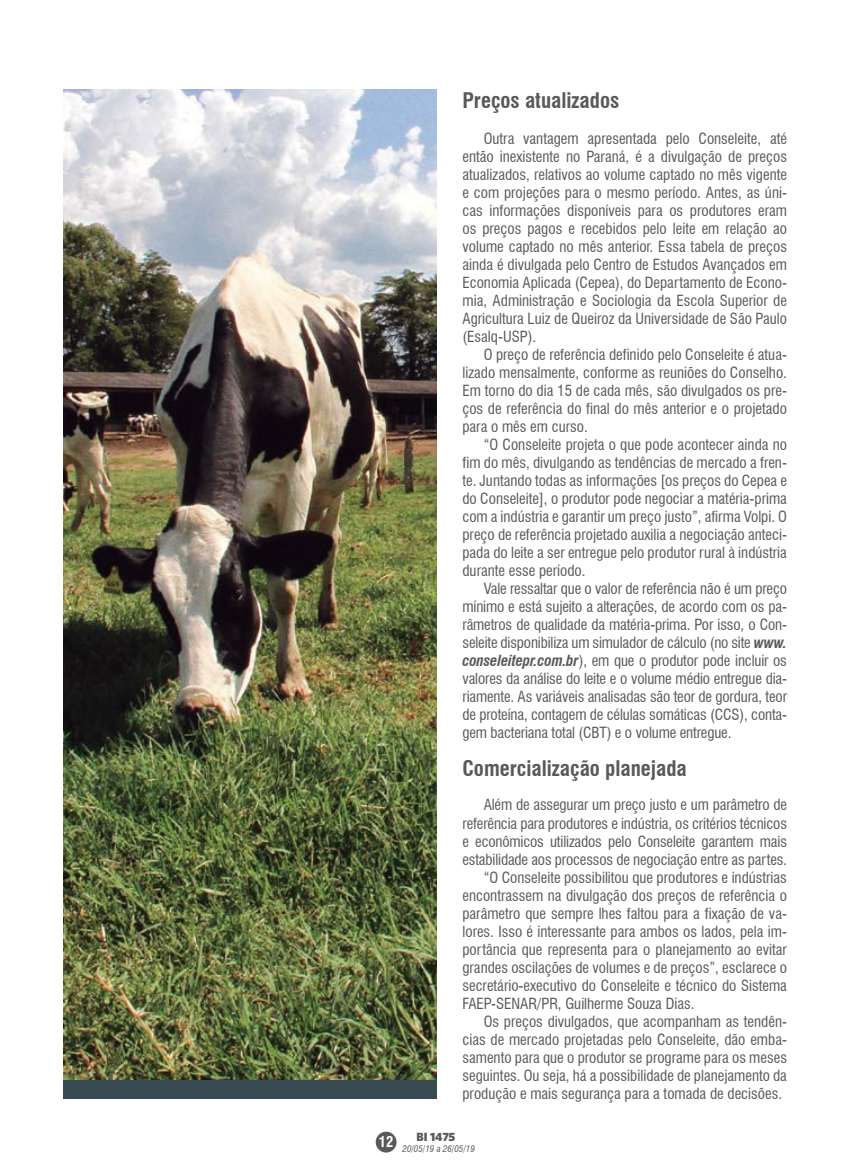
<style>
.page{position:relative;width:851px;height:1170px;background:#fff}
.page>*{position:absolute;margin:0;border:0;box-sizing:border-box;transform-origin:0 0}
.t1{font:700 condensed 21px "Swiss 721 BT";color:#58595b}
.t2{font:condensed 15px/18px "Swiss 721 BT";color:#58595b;text-align:justify}
.t3{font:700 condensed 14.4px "Swiss 721 BT";color:#fff}
.t4{font:900 12px "Whitney HTF";letter-spacing:-.01em;color:#58595b}
.t5{font:italic condensed 9px "Swiss 721 BT";color:#58595b}
.s1{font-weight:700;font-style:italic}
</style>
<div class="page">
<div style="left:375px;top:1131px;width:21px;height:21px;background:#58595b;border-radius:50%"></div>
<img style="left:64px;top:89px;width:372px;height:991px">
<div style="left:63px;top:1080px;width:373px;height:18px;background:#374a51"></div>
<h1 class="t1" style="left:462px;top:88px;width:158px">Preços atualizados</h1>
<p class="t2" style="left:462px;top:130px;width:326px;text-indent:21px">Outra vantagem apresentada pelo Conseleite, até então inexistente no Paraná, é a divulgação de preços atualizados, relativos ao volume captado no mês vigente e com projeções para o mesmo período. Antes, as úni&shy;cas informações disponíveis para os produtores eram os preços pagos e recebidos pelo leite em relação ao volume captado no mês anterior. Essa tabela de preços ainda é divulgada pelo Centro de Estudos Avançados em Economia Aplicada (Cepea), do Departamento de Econo&shy;mia, Administração e Sociologia da Escola Superior de Agricultura Luiz de Queiroz da Universidade de São Paulo (Esalq-USP).</p>
<p class="t2" style="left:462px;top:346px;width:326px;text-indent:21px">O preço de referência definido pelo Conseleite é atua&shy;lizado mensalmente, conforme as reuniões do Conselho.<br>Em torno do dia 15 de cada mês, são divulgados os pre&shy;ços de referência do final do mês anterior e o projetado para o mês em curso.</p>
<p class="t2" style="left:462px;top:436px;width:326px;text-indent:21px">“O Conseleite projeta o que pode acontecer ainda no fim do mês, divulgando as tendências de mercado a fren&shy;te. Juntando todas as informações [os preços do Cepea e do Conseleite], o produtor pode negociar a matéria-prima com a indústria e garantir um preço justo”, afirma Volpi. O preço de referência projetado auxilia a negociação anteci&shy;pada do leite a ser entregue pelo produtor rural à indústria durante esse período.</p>
<p class="t2" style="left:462px;top:580px;width:326px;text-indent:21px">Vale ressaltar que o valor de referência não é um preço mínimo e está sujeito a alterações, de acordo com os pa&shy;râmetros de qualidade da matéria-prima. Por isso, o Con&shy;seleite disponibiliza um simulador de cálculo (no site <span class="s1">www. conseleitepr.com.br</span>), em que o produtor pode incluir os valores da análise do leite e o volume médio entregue dia&shy;riamente. As variáveis analisadas são teor de gordura, teor de proteína, contagem de células somáticas (CCS), conta&shy;gem bacteriana total (CBT) e o volume entregue.</p>
<h1 class="t1" style="left:462px;top:755px;width:226px">Comercialização planejada</h1>
<p class="t2" style="left:483px;top:796px;width:305px">Além de assegurar um preço justo e um parâmetro de</p>
<p class="t2" style="left:462px;top:814px;width:326px">referência para produtores e indústria, os critérios técnicos</p>
<p class="t2" style="left:462px;top:832px;width:326px">e econômicos utilizados pelo Conseleite garantem mais</p>
<p class="t2" style="left:462px;top:850px;width:326px">estabilidade aos processos de negociação entre as partes.</p>
<p class="t2" style="left:483px;top:868px;width:305px">“O Conseleite possibilitou que produtores e indústrias</p>
<p class="t2" style="left:462px;top:886px;width:326px">encontrassem na divulgação dos preços de referência o</p>
<p class="t2" style="left:462px;top:904px;width:326px">parâmetro que sempre lhes faltou para a fixação de va-</p>
<p class="t2" style="left:462px;top:922px;width:326px">lores. Isso é interessante para ambos os lados, pela im-</p>
<p class="t2" style="left:462px;top:940px;width:326px">portância que representa para o planejamento ao evitar</p>
<p class="t2" style="left:462px;top:958px;width:326px">grandes oscilações de volumes e de preços”, esclarece o</p>
<p class="t2" style="left:462px;top:976px;width:326px">secretário-executivo do Conseleite e técnico do Sistema</p>
<p class="t2" style="left:462px;top:994px;width:233px">FAEP-SENAR/PR, Guilherme Souza Dias.</p>
<p class="t2" style="left:483px;top:1012px;width:305px">Os preços divulgados, que acompanham as tendên-</p>
<p class="t2" style="left:462px;top:1030px;width:326px">cias de mercado projetadas pelo Conseleite, dão emba-</p>
<p class="t2" style="left:462px;top:1048px;width:326px">samento para que o produtor se programe para os meses</p>
<p class="t2" style="left:462px;top:1066px;width:326px">seguintes. Ou seja, há a possibilidade de planejamento da</p>
<p class="t2" style="left:462px;top:1084px;width:321px">produção e mais segurança para a tomada de decisões.</p>
<p class="t3" style="left:379px;top:1133px;width:16px">12</p>
<p class="t4" style="left:416px;top:1128px;width:40px">BI 1475</p>
<p class="t5" style="left:402px;top:1143px;width:74px">20/05/19 a 26/05/19</p>
</div>
